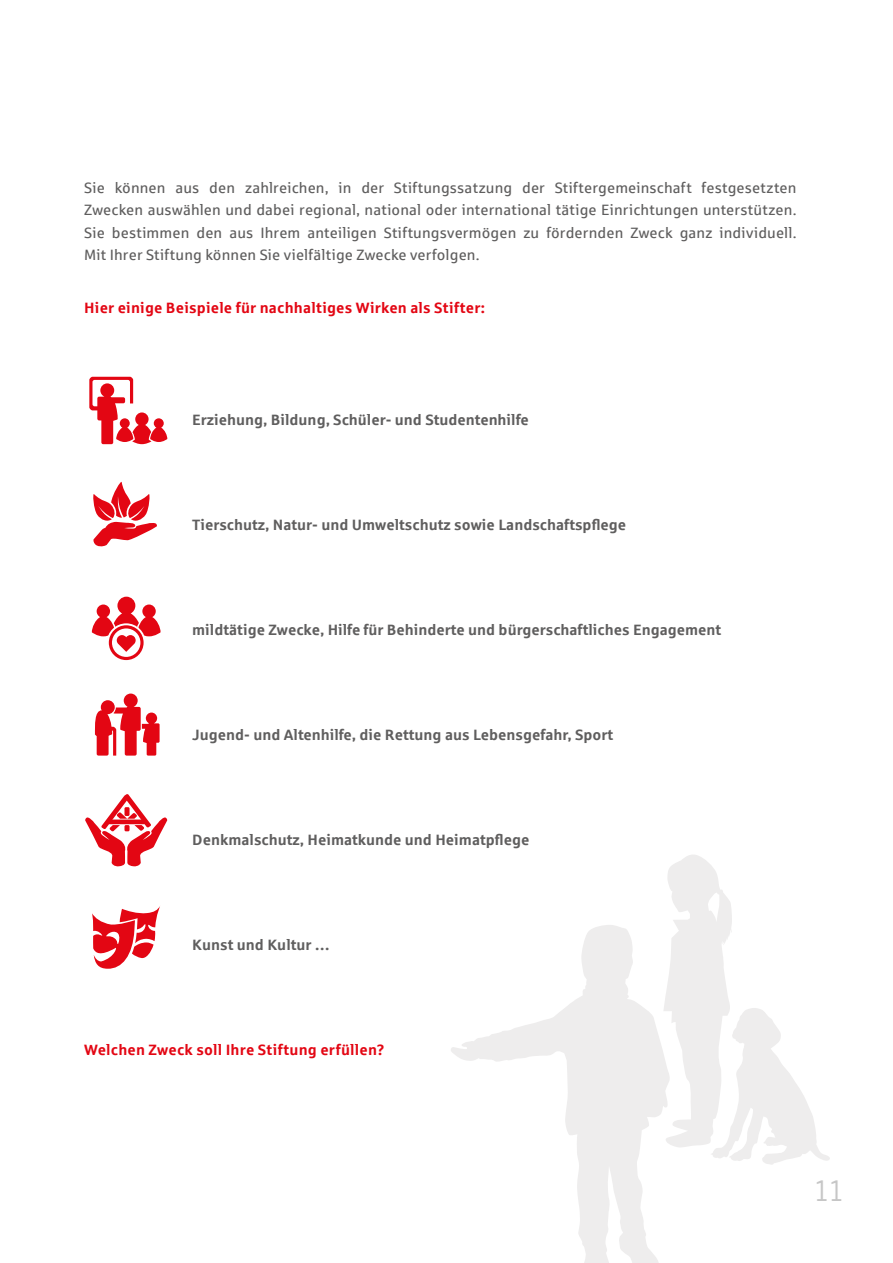
<style>
.page{position:relative;width:893px;height:1263px;background:#fff}
.page>*{position:absolute;margin:0;border:0;box-sizing:border-box;transform-origin:0 0}
.t1{font:30px "Sparkasse Lt";color:#c6c6c6}
.t2{font:15px/22.5px "Sparkasse Rg";letter-spacing:.01em;color:#5f5e5e;text-align:justify}
.t3{font:700 15px "Sparkasse Rg";color:#5f5e5e}
.t4{font:700 15px "Sparkasse Rg";letter-spacing:.01em;color:#e30613}
</style>
<div class="page">
<svg style="left:89px;top:377px;width:78px;height:67px"></svg>
<svg style="left:92px;top:597px;width:69px;height:63px"></svg>
<svg style="left:93px;top:481px;width:64px;height:66px"></svg>
<svg style="left:85px;top:794px;width:83px;height:73px"></svg>
<svg style="left:92px;top:906px;width:68px;height:63px"></svg>
<svg style="left:451px;top:925px;width:212px;height:338px"></svg>
<svg style="left:663px;top:855px;width:167px;height:310px"></svg>
<svg style="left:94px;top:693px;width:66px;height:63px"></svg>
<p class="t2" style="left:84px;top:176px;width:714px">Sie können aus den zahlreichen, in der Stiftungssatzung der Stiftergemeinschaft festgesetzten Zwecken auswählen und dabei regional, national oder international tätige Einrichtungen unterstützen.<br>Sie bestimmen den aus Ihrem anteiligen Stiftungsvermögen zu fördernden Zweck ganz individuell.<br>Mit Ihrer Stiftung können Sie vielfältige Zwecke verfolgen.</p>
<p class="t4" style="left:84px;top:298px;width:402px">Hier einige Beispiele für nachhaltiges Wirken als Stifter:</p>
<p class="t3" style="left:192px;top:410px;width:338px">Erziehung, Bildung, Schüler- und Studentenhilfe</p>
<p class="t3" style="left:192px;top:515px;width:436px">Tierschutz, Natur- und Umweltschutz sowie Landschaftspflege</p>
<p class="t3" style="left:192px;top:620px;width:531px">mildtätige Zwecke, Hilfe für Behinderte und bürgerschaftliches Engagement</p>
<p class="t3" style="left:192px;top:725px;width:422px">Jugend- und Altenhilfe, die Rettung aus Lebensgefahr, Sport</p>
<p class="t3" style="left:192px;top:830px;width:339px">Denkmalschutz, Heimatkunde und Heimatpflege</p>
<p class="t3" style="left:192px;top:935px;width:139px">Kunst und Kultur …</p>
<p class="t4" style="left:84px;top:1040px;width:302px">Welchen Zweck soll Ihre Stiftung erfüllen?</p>
<h1 class="t1" style="left:814px;top:1173px;width:33px">11</h1>
</div>
